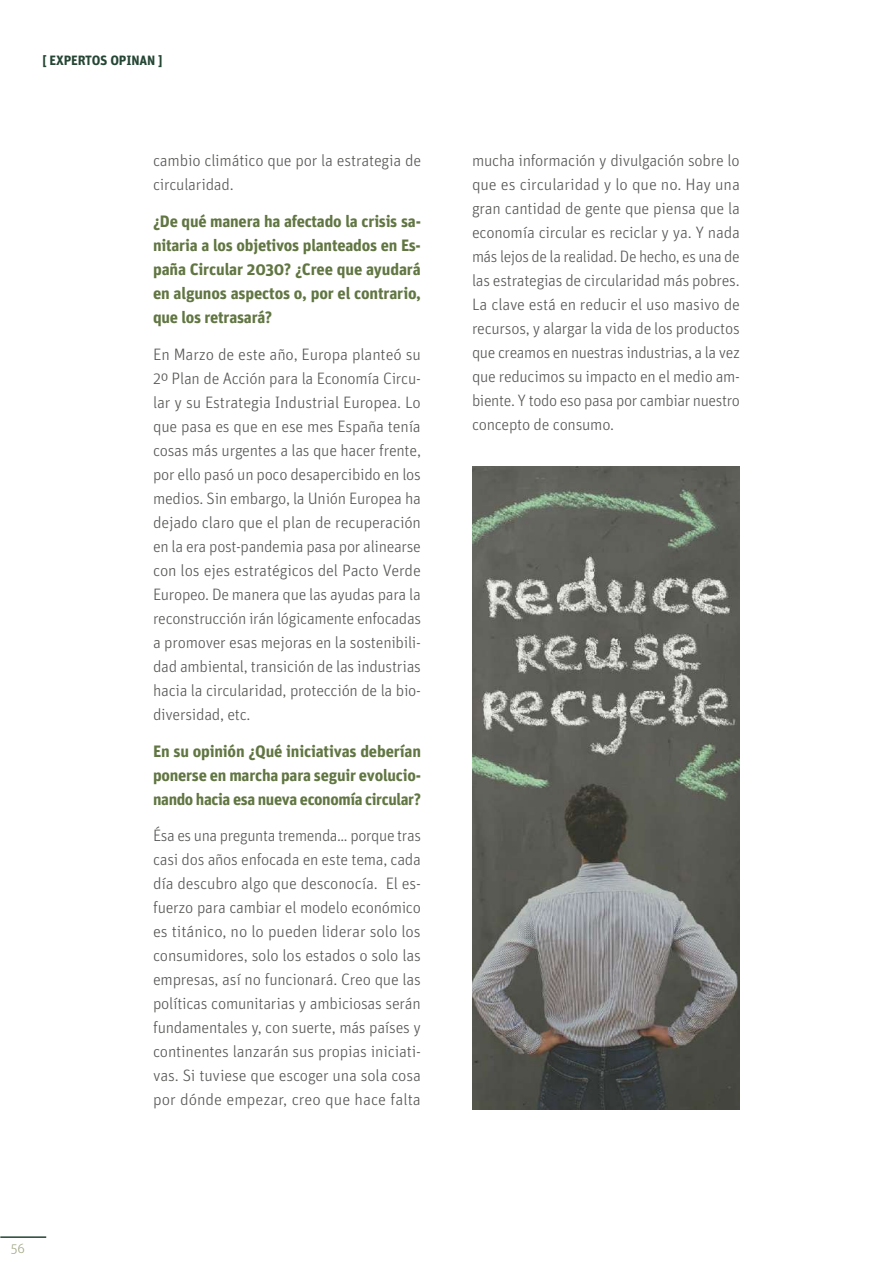
<style>
.page{position:relative;width:893px;height:1263px;background:#fff}
.page>*{position:absolute;margin:0;border:0;box-sizing:border-box;transform-origin:0 0}
.t1{font:300 16.5px/24px "Unit OT";letter-spacing:-.015em;color:#575756;text-align:justify}
.t2{font:700 16.5px/24px "Unit OT";letter-spacing:-.015em;color:#617642;text-align:justify}
.t3{font:700 13.5px "Unit OT";letter-spacing:-.01em;color:#254635}
.t4{font:300 13.5px "Unit OT";color:#9ea583}
</style>
<div class="page">
<hr style="left:0;top:1236px;width:46px;height:2px;background:#254635">
<img style="left:472px;top:467px;width:268px;height:643px">
<p class="t3" style="left:43px;top:52px;width:122px">[ EXPERTOS OPINAN ]</p>
<p class="t1" style="left:153px;top:149px;width:270px">cambio climático que por la estrategia de circularidad.</p>
<p class="t2" style="left:153px;top:209px;width:270px">¿De qué manera ha afectado la crisis sa&shy;nitaria a los objetivos planteados en Es&shy;paña Circular 2030? ¿Cree que ayudará en algunos aspectos o, por el contrario, que los retrasará?</p>
<p class="t1" style="left:153px;top:342px;width:270px">En Marzo de este año, Europa planteó su 2º Plan de Acción para la Economía Circu&shy;lar y su Estrategia Industrial Europea. Lo que pasa es que en ese mes España tenía cosas más urgentes a las que hacer frente, por ello pasó un poco desapercibido en los medios. Sin embargo, la Unión Europea ha dejado claro que el plan de recuperación en la era post-pandemia pasa por alinearse con los ejes estratégicos del Pacto Verde Europeo. De manera que las ayudas para la reconstrucción irán lógicamente enfocadas a promover esas mejoras en la sostenibili&shy;dad ambiental, transición de las industrias hacia la circularidad, protección de la bio&shy;diversidad, etc.</p>
<p class="t2" style="left:153px;top:738px;width:270px">En su opinión ¿Qué iniciativas deberían ponerse en marcha para seguir evolucio&shy;nando hacia esa nueva economía circular?</p>
<p class="t1" style="left:153px;top:824px;width:269px">Ésa es una pregunta tremenda… porque tras casi dos años enfocada en este tema, cada día descubro algo que desconocía. El es&shy;fuerzo para cambiar el modelo económico es titánico, no lo pueden liderar solo los consumidores, solo los estados o solo las empresas, así no funcionará. Creo que las políticas comunitarias y ambiciosas serán fundamentales y, con suerte, más países y continentes lanzarán sus propias iniciati&shy;vas. Si tuviese que escoger una sola cosa por dónde empezar, creo que hace falta</p>
<p class="t1" style="left:472px;top:149px;width:270px">mucha información y divulgación sobre lo que es circularidad y lo que no. Hay una gran cantidad de gente que piensa que la economía circular es reciclar y ya. Y nada más lejos de la realidad. De hecho, es una de las estrategias de circularidad más pobres.<br>La clave está en reducir el uso masivo de recursos, y alargar la vida de los productos que creamos en nuestras industrias, a la vez que reducimos su impacto en el medio am&shy;biente. Y todo eso pasa por cambiar nuestro concepto de consumo.</p>
<p class="t4" style="left:11px;top:1240px;width:16px">56</p>
</div>
